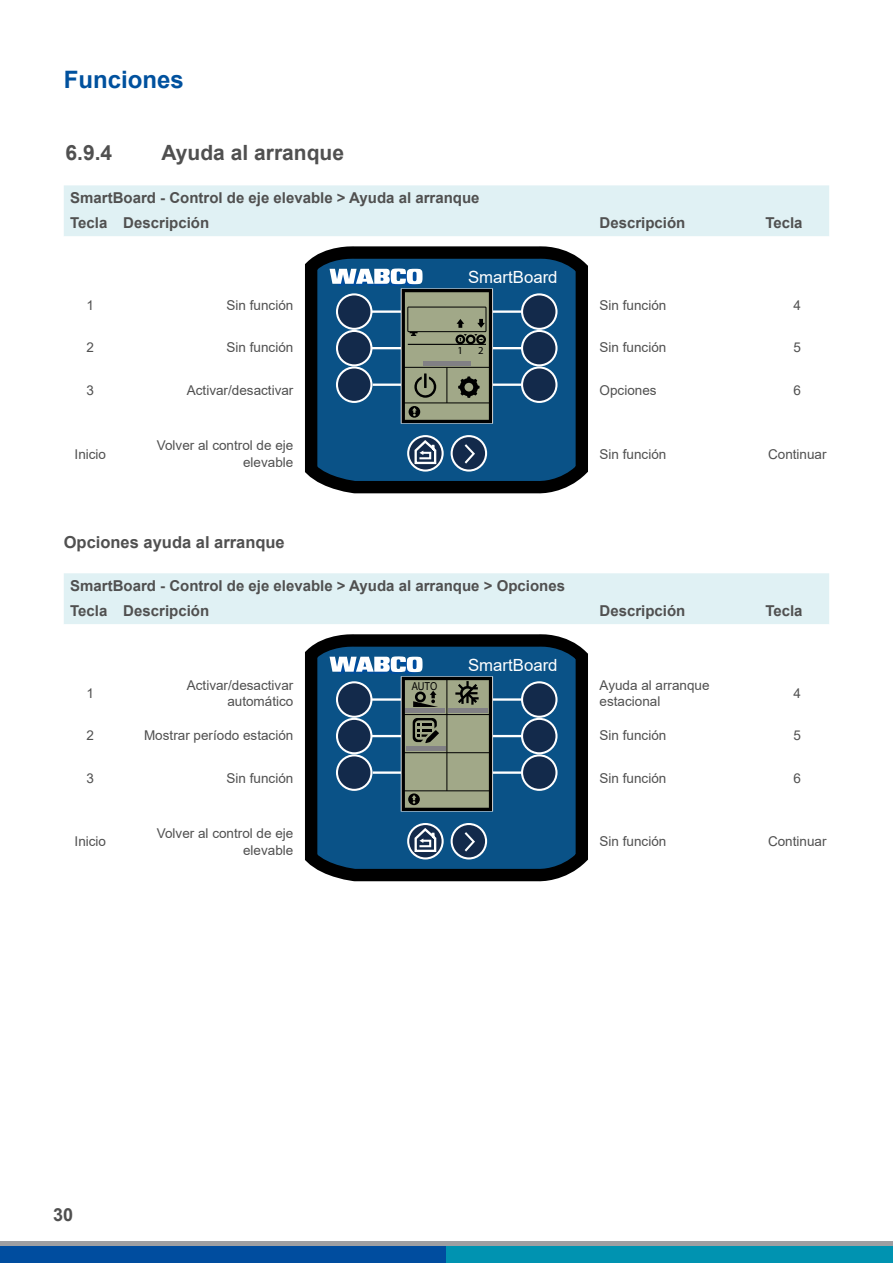
<style>
.page{position:relative;width:893px;height:1263px;background:#fff}
.page>*{position:absolute;margin:0;border:0;box-sizing:border-box;transform-origin:0 0}
.t1{font:700 24px "Arial";color:#00519e}
.t2{font:700 21px "Arial";color:#505050}
.t3{font:700 18px "Arial";color:#505050}
.t4{font:16.8px "Arial";color:#fff}
.t5{font:700 16.5px "Arial";color:#505050}
.t6{font:700 15px/25.5px "Arial";color:#505050}
.t7{font:13.5px/16.2px "Arial";color:#505050;text-align:right}
.t8{font:10.95px "Arial";color:#000;scale:.85 1}
.t9{font:10.65px "Myriad Pro";color:#000}
</style>
<div class="page">
<div style="left:0;top:1246px;width:446px;height:17px;background:#004d9f"></div>
<div style="left:446px;top:1246px;width:447px;height:17px;background:#0093b1"></div>
<hr style="left:0;top:1242px;width:893px;height:4px;background:#9e9fa2">
<div style="left:64px;top:185px;width:765px;height:51px;background:#e0f1f4"></div>
<svg style="left:325px;top:246px;width:241px;height:5px"></svg>
<svg style="left:305px;top:251px;width:283px;height:243px;background:#133b58"></svg>
<div style="left:522px;top:294px;width:34px;height:35px;background:#132a4b;border-radius:50%"></div>
<div style="left:521px;top:293px;width:36px;height:37px;border:2px solid #fff;border-radius:50%"></div>
<div style="left:522px;top:331px;width:34px;height:34px;background:#132a4b;border-radius:50%"></div>
<div style="left:521px;top:330px;width:36px;height:36px;border:2px solid #fff;border-radius:50%"></div>
<div style="left:522px;top:367px;width:34px;height:35px;background:#132a4b;border-radius:50%"></div>
<div style="left:521px;top:366px;width:36px;height:37px;border:2px solid #fff;border-radius:50%"></div>
<hr style="left:491px;top:347px;width:31px;height:2px;background:#fff">
<hr style="left:491px;top:310px;width:31px;height:3px;background:#fff">
<hr style="left:491px;top:383px;width:31px;height:3px;background:#fff">
<svg style="left:318px;top:429px;width:257px;height:52px;background:#175583"></svg>
<svg style="left:330px;top:268px;width:162px;height:155px;background:#53717c"></svg>
<div style="left:64px;top:573px;width:765px;height:51px;background:#e0f1f4"></div>
<svg style="left:325px;top:634px;width:241px;height:5px"></svg>
<svg style="left:305px;top:639px;width:283px;height:243px;background:#133b59"></svg>
<div style="left:522px;top:682px;width:34px;height:35px;background:#132a4b;border-radius:50%"></div>
<div style="left:521px;top:681px;width:36px;height:37px;border:2px solid #fff;border-radius:50%"></div>
<div style="left:522px;top:719px;width:34px;height:34px;background:#132a4b;border-radius:50%"></div>
<div style="left:521px;top:718px;width:36px;height:36px;border:2px solid #fff;border-radius:50%"></div>
<div style="left:522px;top:755px;width:34px;height:35px;background:#132a4b;border-radius:50%"></div>
<div style="left:521px;top:754px;width:36px;height:37px;border:2px solid #fff;border-radius:50%"></div>
<hr style="left:491px;top:735px;width:31px;height:2px;background:#fff">
<hr style="left:491px;top:698px;width:31px;height:3px;background:#fff">
<hr style="left:491px;top:771px;width:31px;height:3px;background:#fff">
<svg style="left:318px;top:817px;width:257px;height:51px;background:#185584"></svg>
<svg style="left:330px;top:656px;width:162px;height:155px;background:#54727d"></svg>
<h1 class="t1" style="left:64px;top:63px;width:122px">Funciones</h1>
<h2 class="t2" style="left:66px;top:138px;width:48px">6.9.4</h2>
<h2 class="t2" style="left:162px;top:138px;width:184px">Ayuda al arranque</h2>
<p class="t6" style="left:70px;top:185px;width:411px">SmartBoard - Control de eje elevable &gt; Ayuda al arranque<br>Tecla Descripción</p>
<p class="t4" style="left:468px;top:265px;width:91px">SmartBoard</p>
<p class="t6" style="left:600px;top:210px;width:87px">Descripción</p>
<p class="t6" style="left:765px;top:210px;width:39px">Tecla</p>
<p class="t7" style="left:87px;top:297px;width:9px">1</p>
<p class="t7" style="left:227px;top:297px;width:68px">Sin función</p>
<p class="t7" style="left:600px;top:297px;width:68px">Sin función</p>
<p class="t7" style="left:794px;top:297px;width:9px">4</p>
<p class="t7" style="left:87px;top:339px;width:9px">2</p>
<p class="t7" style="left:227px;top:339px;width:68px">Sin función</p>
<p class="t7" style="left:600px;top:339px;width:68px">Sin función</p>
<p class="t7" style="left:794px;top:339px;width:9px">5</p>
<p class="t7" style="left:87px;top:382px;width:9px">3</p>
<p class="t7" style="left:187px;top:382px;width:108px">Activar/desactivar</p>
<p class="t7" style="left:600px;top:382px;width:59px">Opciones</p>
<p class="t7" style="left:794px;top:382px;width:9px">6</p>
<p class="t9" style="left:458px;top:344px;width:7px">1</p>
<p class="t9" style="left:478px;top:344px;width:7px">2</p>
<p class="t7" style="left:75px;top:446px;width:33px">Inicio</p>
<p class="t7" style="left:157px;top:437px;width:138px">Volver al control de eje elevable</p>
<p class="t7" style="left:600px;top:446px;width:68px">Sin función</p>
<p class="t7" style="left:768px;top:446px;width:60px">Continuar</p>
<p class="t5" style="left:64px;top:530px;width:223px">Opciones ayuda al arranque</p>
<p class="t6" style="left:70px;top:573px;width:496px">SmartBoard - Control de eje elevable &gt; Ayuda al arranque &gt; Opciones<br>Tecla Descripción</p>
<p class="t4" style="left:468px;top:653px;width:91px">SmartBoard</p>
<p class="t6" style="left:600px;top:598px;width:87px">Descripción</p>
<p class="t6" style="left:765px;top:598px;width:39px">Tecla</p>
<p class="t7" style="left:87px;top:685px;width:9px">1</p>
<p class="t7" style="left:187px;top:677px;width:108px">Activar/desactivar automático</p>
<p class="t7" style="left:600px;top:677px;width:112px;text-align:left">Ayuda al arranque estacional</p>
<p class="t7" style="left:794px;top:685px;width:9px">4</p>
<p class="t7" style="left:87px;top:727px;width:9px">2</p>
<p class="t7" style="left:144px;top:727px;width:151px">Mostrar período estación</p>
<p class="t7" style="left:600px;top:727px;width:68px">Sin función</p>
<p class="t7" style="left:794px;top:727px;width:9px">5</p>
<p class="t7" style="left:87px;top:770px;width:9px">3</p>
<p class="t7" style="left:227px;top:770px;width:68px">Sin función</p>
<p class="t7" style="left:600px;top:770px;width:68px">Sin función</p>
<p class="t7" style="left:794px;top:770px;width:9px">6</p>
<p class="t8" style="left:412px;top:679px;width:32px">AUTO</p>
<p class="t7" style="left:75px;top:833px;width:33px">Inicio</p>
<p class="t7" style="left:157px;top:825px;width:138px">Volver al control de eje elevable</p>
<p class="t7" style="left:600px;top:833px;width:68px">Sin función</p>
<p class="t7" style="left:768px;top:833px;width:60px">Continuar</p>
<h3 class="t3" style="left:53px;top:1202px;width:22px">30</h3>
</div>
